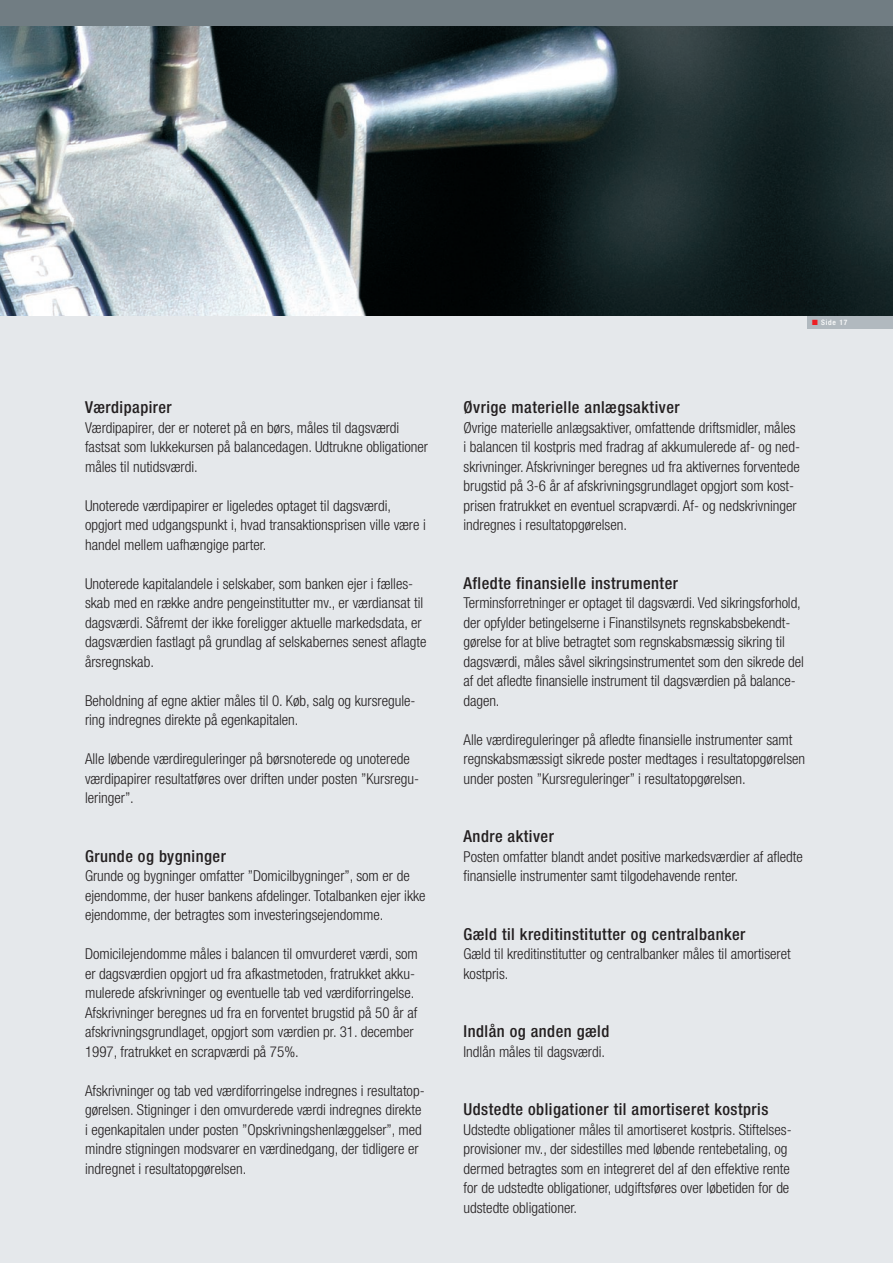
<style>
.page{position:relative;width:893px;height:1263px;background:#fff}
.page>*{position:absolute;margin:0;border:0;box-sizing:border-box;transform-origin:0 0}
.t1{font:500 condensed 16.5px "Helvetica Neue";letter-spacing:.03em;color:#231f20}
.t2{font:300 condensed 15px/19.5px "Helvetica Neue";color:#231f20}
.t3{font:500 condensed 7.5px "Helvetica Neue";letter-spacing:.1em;color:#fff}
.s1{color:#ee1d23}
</style>
<div class="page">
<div style="left:0;top:316px;width:893px;height:947px;background:#e5e8eb"></div>
<img style="left:0;top:26px;width:893px;height:290px">
<div style="left:808px;top:316px;width:85px;height:12px;background:#b1b9bf"></div>
<div style="left:0;top:0;width:893px;height:26px;background:#717d83"></div>
<p class="t1" style="left:85px;top:398px;width:88px">Værdipapirer</p>
<p class="t2" style="left:85px;top:418px;width:345px">Værdipapirer, der er noteret på en børs, måles til dagsværdi fastsat som lukkekursen på balancedagen. Udtrukne obligationer måles til nutidsværdi.</p>
<p class="t2" style="left:85px;top:496px;width:342px">Unoterede værdipapirer er ligeledes optaget til dagsværdi, opgjort med udgangspunkt i, hvad transaktionsprisen ville være i handel mellem uafhængige parter.</p>
<p class="t2" style="left:85px;top:574px;width:343px">Unoterede kapitalandele i selskaber, som banken ejer i fælles&shy;skab med en række andre pengeinstitutter mv., er værdiansat til dagsværdi. Såfremt der ikke foreligger aktuelle markedsdata, er dagsværdien fastlagt på grundlag af selskabernes senest aflagte årsregnskab.</p>
<p class="t2" style="left:85px;top:691px;width:332px">Beholdning af egne aktier måles til 0. Køb, salg og kursregule&shy;ring indregnes direkte på egenkapitalen.</p>
<p class="t2" style="left:85px;top:749px;width:336px">Alle løbende værdireguleringer på børsnoterede og unoterede værdipapirer resultatføres over driften under posten ”Kursregu&shy;leringer”.</p>
<p class="t1" style="left:85px;top:846px;width:142px">Grunde og bygninger</p>
<p class="t2" style="left:85px;top:866px;width:342px">Grunde og bygninger omfatter ”Domicilbygninger”, som er de ejendomme, der huser bankens afdelinger. Totalbanken ejer ikke ejendomme, der betragtes som investeringsejendomme.</p>
<p class="t2" style="left:85px;top:944px;width:334px">Domicilejendomme måles i balancen til omvurderet værdi, som er dagsværdien opgjort ud fra afkastmetoden, fratrukket akku&shy;mulerede afskrivninger og eventuelle tab ved værdiforringelse.<br>Afskrivninger beregnes ud fra en forventet brugstid på 50 år af afskrivningsgrundlaget, opgjort som værdien pr. 31. december 1997, fratrukket en scrapværdi på 75%.</p>
<p class="t2" style="left:85px;top:1081px;width:341px">Afskrivninger og tab ved værdiforringelse indregnes i resultatop&shy;gørelsen. Stigninger i den omvurderede værdi indregnes direkte i egenkapitalen under posten ”Opskrivningshenlæggelser”, med mindre stigningen modsvarer en værdinedgang, der tidligere er indregnet i resultatopgørelsen.</p>
<p class="t3" style="left:812px;top:318px;width:37px"><span class="s1">■</span> Side 17</p>
<p class="t1" style="left:463px;top:398px;width:218px">Øvrige materielle anlægsaktiver</p>
<p class="t2" style="left:463px;top:418px;width:338px">Øvrige materielle anlægsaktiver, omfattende driftsmidler, måles i balancen til kostpris med fradrag af akkumulerede af- og ned&shy;skrivninger. Afskrivninger beregnes ud fra aktivernes forventede brugstid på 3-6 år af afskrivningsgrundlaget opgjort som kost&shy;prisen fratrukket en eventuel scrapværdi. Af- og nedskrivninger indregnes i resultatopgørelsen.</p>
<p class="t1" style="left:463px;top:573px;width:216px">Afledte finansielle instrumenter</p>
<p class="t2" style="left:463px;top:593px;width:342px">Terminsforretninger er optaget til dagsværdi. Ved sikringsforhold, der opfylder betingelserne i Finanstilsynets regnskabsbekendt&shy;gørelse for at blive betragtet som regnskabsmæssig sikring til dagsværdi, måles såvel sikringsinstrumentet som den sikrede del af det afledte finansielle instrument til dagsværdien på balance&shy;dagen.</p>
<p class="t2" style="left:463px;top:730px;width:343px">Alle værdireguleringer på afledte finansielle instrumenter samt regnskabsmæssigt sikrede poster medtages i resultatopgørelsen under posten ”Kursreguleringer” i resultatopgørelsen.</p>
<p class="t1" style="left:463px;top:827px;width:92px">Andre aktiver</p>
<p class="t2" style="left:463px;top:847px;width:341px">Posten omfatter blandt andet positive markedsværdier af afledte finansielle instrumenter samt tilgodehavende renter.</p>
<p class="t1" style="left:463px;top:924px;width:283px">Gæld til kreditinstitutter og centralbanker</p>
<p class="t2" style="left:463px;top:944px;width:329px">Gæld til kreditinstitutter og centralbanker måles til amortiseret kostpris.</p>
<p class="t1" style="left:463px;top:1022px;width:147px">Indlån og anden gæld</p>
<p class="t2" style="left:463px;top:1042px;width:143px">Indlån måles til dagsværdi.</p>
<p class="t1" style="left:463px;top:1100px;width:306px">Udstedte obligationer til amortiseret kostpris</p>
<p class="t2" style="left:463px;top:1120px;width:330px">Udstedte obligationer måles til amortiseret kostpris. Stiftelses&shy;provisioner mv., der sidestilles med løbende rentebetaling, og dermed betragtes som en integreret del af den effektive rente for de udstedte obligationer, udgiftsføres over løbetiden for de udstedte obligationer.</p>
</div>
